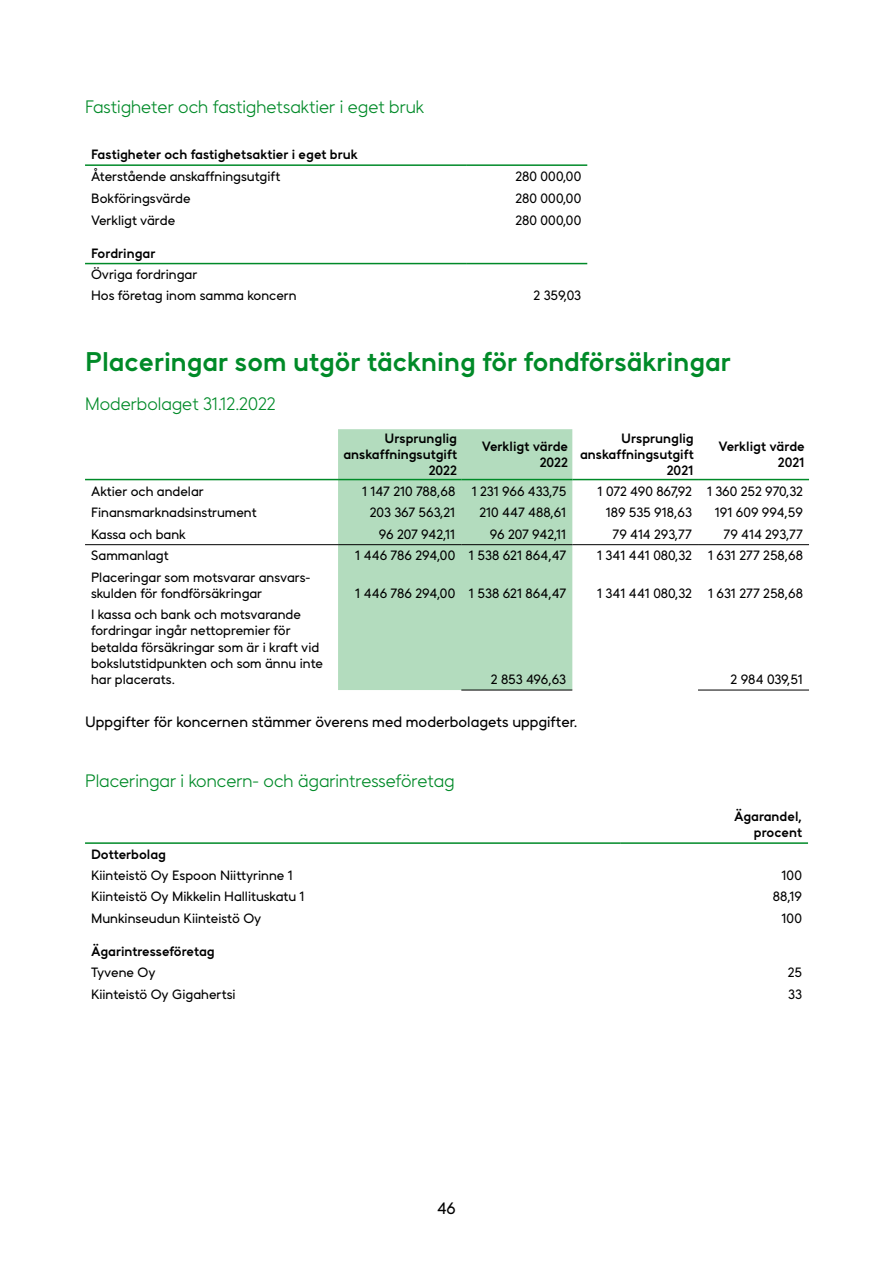
<style>
.page{position:relative;width:893px;height:1263px;background:#fff}
.page>*{position:absolute;margin:0;border:0;box-sizing:border-box;transform-origin:0 0}
.Alaotsikko__h3{font:700 27px "Fennia Sans";color:#008a28}
.Taulukon_otsikko__H3{font:300 18px "Fennia Sans";color:#008a28}
.t1{font:16.5px "Fennia Sans";color:#000}
.Leipis{font:15px "Fennia Sans";color:#000}
.Taulukon_leipis_vase{font:13.5px/16.2px "Fennia Sans";color:#000}
.Taulukko_leipis_oike{font:13.5px "Fennia Sans";color:#000}
.Taulukko_leipis_oike-2{font:700 13.5px/16.2px "Fennia Sans";color:#000;text-align:right}
.Taulukon_leipis_vase-2{font:700 13.5px "Fennia Sans";color:#000}
.Taulukko_leipis_oike-3{font:13.5px "Fennia Sans";letter-spacing:-.02em;color:#000}
</style>
<div class="page">
<hr style="left:85px;top:164px;width:381px;height:2px;background:#008a28">
<hr style="left:466px;top:164px;width:121px;height:2px;background:#008a28">
<hr style="left:85px;top:263px;width:381px;height:1px;background:#008a28">
<hr style="left:466px;top:263px;width:121px;height:1px;background:#008a28">
<div style="left:338px;top:429px;width:234px;height:261px;background:#b3dcbe"></div>
<hr style="left:85px;top:479px;width:253px;height:1px;background:#008a28">
<hr style="left:338px;top:479px;width:123px;height:1px;background:#008a28">
<hr style="left:461px;top:479px;width:111px;height:1px;background:#008a28">
<hr style="left:572px;top:479px;width:126px;height:1px;background:#008a28">
<hr style="left:698px;top:479px;width:111px;height:1px;background:#008a28">
<hr style="left:461px;top:690px;width:111px;height:1px;background:#000">
<hr style="left:698px;top:690px;width:111px;height:1px;background:#000">
<hr style="left:85px;top:544px;width:253px;height:1px;background:#000">
<hr style="left:338px;top:544px;width:123px;height:1px;background:#000">
<hr style="left:461px;top:544px;width:111px;height:1px;background:#000">
<hr style="left:572px;top:544px;width:126px;height:1px;background:#000">
<hr style="left:698px;top:544px;width:111px;height:1px;background:#000">
<hr style="left:85px;top:842px;width:535px;height:2px;background:#008a28">
<hr style="left:620px;top:842px;width:188px;height:2px;background:#008a28">
<h3 class="Taulukon_otsikko__H3" style="left:85px;top:96px;width:341px">Fastigheter och fastighetsaktier i eget bruk</h3>
<p class="Taulukon_leipis_vase-2" style="left:91px;top:146px;width:268px">Fastigheter och fastighetsaktier i eget bruk</p>
<p class="Taulukon_leipis_vase" style="left:91px;top:168px;width:191px">Återstående anskaffningsutgift</p>
<p class="Taulukko_leipis_oike" style="left:515px;top:168px;width:67px">280 000,00</p>
<p class="Taulukon_leipis_vase" style="left:91px;top:190px;width:101px">Bokföringsvärde</p>
<p class="Taulukko_leipis_oike" style="left:515px;top:190px;width:67px">280 000,00</p>
<p class="Taulukon_leipis_vase" style="left:91px;top:212px;width:86px">Verkligt värde</p>
<p class="Taulukko_leipis_oike" style="left:515px;top:212px;width:67px">280 000,00</p>
<p class="Taulukon_leipis_vase-2" style="left:91px;top:245px;width:66px">Fordringar</p>
<p class="Taulukon_leipis_vase" style="left:91px;top:266px;width:108px">Övriga fordringar</p>
<p class="Taulukon_leipis_vase" style="left:91px;top:287px;width:207px">Hos företag inom samma koncern</p>
<p class="Taulukko_leipis_oike" style="left:534px;top:287px;width:49px">2 359,03</p>
<h3 class="Alaotsikko__h3" style="left:85px;top:345px;width:647px">Placeringar som utgör täckning för fondförsäkringar</h3>
<h3 class="Taulukon_otsikko__H3" style="left:85px;top:393px;width:192px">Moderbolaget 31.12.2022</h3>
<p class="Taulukko_leipis_oike-2" style="left:343px;top:430px;width:115px">Ursprunglig anskaffningsutgift<br>2022</p>
<p class="Taulukko_leipis_oike-2" style="left:482px;top:438px;width:88px">Verkligt värde</p>
<p class="Taulukko_leipis_oike-2" style="left:580px;top:430px;width:115px">Ursprunglig anskaffningsutgift<br>2021</p>
<p class="Taulukko_leipis_oike-2" style="left:718px;top:438px;width:88px">Verkligt värde</p>
<p class="Taulukko_leipis_oike-2" style="left:540px;top:454px;width:30px">2022</p>
<p class="Taulukko_leipis_oike-2" style="left:778px;top:454px;width:28px">2021</p>
<p class="Taulukon_leipis_vase" style="left:91px;top:483px;width:114px">Aktier och andelar</p>
<p class="Taulukko_leipis_oike" style="left:362px;top:483px;width:95px">1 147 210 788,68</p>
<p class="Taulukko_leipis_oike-3" style="left:472px;top:483px;width:96px">1 231 966 433,75</p>
<p class="Taulukko_leipis_oike" style="left:598px;top:483px;width:96px">1 072 490 867,92</p>
<p class="Taulukko_leipis_oike" style="left:707px;top:483px;width:98px">1 360 252 970,32</p>
<p class="Taulukon_leipis_vase" style="left:91px;top:504px;width:167px">Finansmarknadsinstrument</p>
<p class="Taulukko_leipis_oike" style="left:370px;top:504px;width:87px">203 367 563,21</p>
<p class="Taulukko_leipis_oike" style="left:479px;top:504px;width:88px">210 447 488,61</p>
<p class="Taulukko_leipis_oike" style="left:606px;top:504px;width:88px">189 535 918,63</p>
<p class="Taulukko_leipis_oike" style="left:715px;top:504px;width:90px">191 609 994,59</p>
<p class="Taulukon_leipis_vase" style="left:91px;top:526px;width:96px">Kassa och bank</p>
<p class="Taulukko_leipis_oike" style="left:379px;top:526px;width:78px">96 207 942,11</p>
<p class="Taulukko_leipis_oike" style="left:490px;top:526px;width:78px">96 207 942,11</p>
<p class="Taulukko_leipis_oike" style="left:613px;top:526px;width:81px">79 414 293,77</p>
<p class="Taulukko_leipis_oike" style="left:724px;top:526px;width:81px">79 414 293,77</p>
<p class="Taulukon_leipis_vase" style="left:91px;top:547px;width:79px">Sammanlagt</p>
<p class="Taulukko_leipis_oike" style="left:355px;top:547px;width:102px">1 446 786 294,00</p>
<p class="Taulukko_leipis_oike" style="left:469px;top:547px;width:99px">1 538 621 864,47</p>
<p class="Taulukko_leipis_oike" style="left:597px;top:547px;width:96px">1 341 441 080,32</p>
<p class="Taulukko_leipis_oike" style="left:708px;top:547px;width:96px">1 631 277 258,68</p>
<p class="Taulukon_leipis_vase" style="left:91px;top:568px;width:221px">Placeringar som motsvarar ansvars&shy;skulden för fondförsäkringar</p>
<p class="Taulukko_leipis_oike" style="left:355px;top:585px;width:102px">1 446 786 294,00</p>
<p class="Taulukko_leipis_oike" style="left:469px;top:585px;width:99px">1 538 621 864,47</p>
<p class="Taulukko_leipis_oike" style="left:597px;top:585px;width:96px">1 341 441 080,32</p>
<p class="Taulukko_leipis_oike" style="left:708px;top:585px;width:96px">1 631 277 258,68</p>
<p class="Taulukon_leipis_vase" style="left:91px;top:606px;width:234px">I kassa och bank och motsvarande fordringar ingår nettopremier för betalda försäkringar som är i kraft vid bokslutstidpunkten och som ännu inte har placerats.</p>
<p class="Taulukko_leipis_oike" style="left:491px;top:671px;width:77px">2 853 496,63</p>
<p class="Taulukko_leipis_oike" style="left:731px;top:671px;width:74px">2 984 039,51</p>
<p class="Leipis" style="left:85px;top:713px;width:494px">Uppgifter för koncernen stämmer överens med moderbolagets uppgifter.</p>
<h3 class="Taulukon_otsikko__H3" style="left:85px;top:769px;width:371px">Placeringar i koncern- och ägarintresseföretag</h3>
<p class="Taulukko_leipis_oike-2" style="left:734px;top:808px;width:69px">Ägarandel, procent</p>
<p class="Taulukon_leipis_vase-2" style="left:91px;top:845px;width:77px">Dotterbolag</p>
<p class="Taulukon_leipis_vase" style="left:91px;top:867px;width:203px">Kiinteistö Oy Espoon Niittyrinne 1</p>
<p class="Taulukko_leipis_oike" style="left:781px;top:867px;width:22px">100</p>
<p class="Taulukon_leipis_vase" style="left:91px;top:888px;width:215px">Kiinteistö Oy Mikkelin Hallituskatu 1</p>
<p class="Taulukko_leipis_oike" style="left:773px;top:888px;width:31px">88,19</p>
<p class="Taulukon_leipis_vase" style="left:91px;top:910px;width:172px">Munkinseudun Kiinteistö Oy</p>
<p class="Taulukko_leipis_oike" style="left:781px;top:910px;width:22px">100</p>
<p class="Taulukon_leipis_vase-2" style="left:91px;top:943px;width:125px">Ägarintresseföretag</p>
<p class="Taulukon_leipis_vase" style="left:91px;top:964px;width:66px">Tyvene Oy</p>
<p class="Taulukko_leipis_oike" style="left:788px;top:964px;width:16px">25</p>
<p class="Taulukon_leipis_vase" style="left:91px;top:986px;width:146px">Kiinteistö Oy Gigahertsi</p>
<p class="Taulukko_leipis_oike" style="left:788px;top:986px;width:15px">33</p>
<p class="t1" style="left:437px;top:1198px;width:20px">46</p>
</div>
